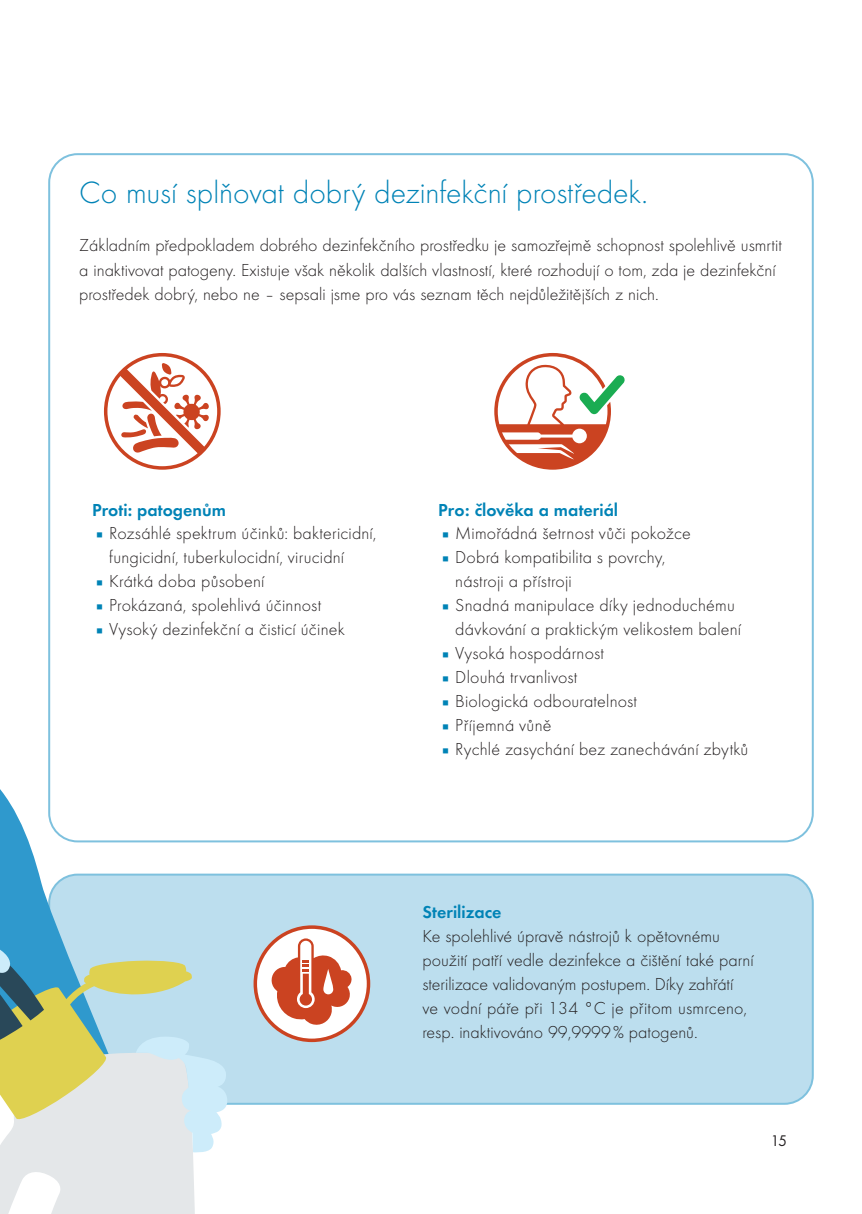
<style>
.page{position:relative;width:862px;height:1214px;background:#fff}
.page>*{position:absolute;margin:0;border:0;box-sizing:border-box;transform-origin:0 0}
.t1{font:300 32px "Futura";color:#0083b6}
.t2{font:300 18px/24px "Futura";color:#231f20}
.t3{font:18px "Futura Dem";color:#0083b6}
.t4{font:16px "Futura Boo";color:#231f20;scale:.96 1}
.s1{font-family:"Futura Boo";font-weight:400;color:#0083b6}
</style>
<div class="page">
<div style="left:49px;top:874px;width:764px;height:229px;background:#bcdeee;border-radius:28px"></div>
<div style="left:48px;top:873px;width:766px;height:231px;border:2px solid #7ec1de;border-radius:28px"></div>
<svg style="left:0;top:714px;width:117px;height:187px"></svg>
<svg style="left:0;top:901px;width:227px;height:312px"></svg>
<svg style="left:253px;top:925px;width:117px;height:116px"></svg>
<svg style="left:494px;top:353px;width:131px;height:116px"></svg>
<svg style="left:104px;top:353px;width:117px;height:116px"></svg>
<h1 class="t1" style="left:79px;top:172px;width:570px">Co musí splňovat dobrý dezinfekční prostředek.</h1>
<p class="t2" style="left:79px;top:233px;width:704px">Základním předpokladem dobrého dezinfekčního prostředku je samozřejmě schopnost spolehlivě usmrtit a inaktivovat patogeny. Existuje však několik dalších vlastností, které rozhodují o tom, zda je dezinfekční prostředek dobrý, nebo ne – sepsali jsme pro vás seznam těch nejdůležitějších z nich.</p>
<p class="t3" style="left:92px;top:496px;width:135px">Proti: patogenům</p>
<p class="t2" style="left:109px;top:520px;width:269px;text-indent:-17px"><span class="s1">▪</span>Rozsáhlé spektrum účinků: baktericidní, fungicidní, tuberkulocidní, virucidní</p>
<p class="t2" style="left:92px;top:568px;width:174px"><span class="s1">▪</span>Krátká doba působení</p>
<p class="t2" style="left:92px;top:592px;width:230px"><span class="s1">▪</span>Prokázaná, spolehlivá účinnost</p>
<p class="t2" style="left:92px;top:616px;width:254px"><span class="s1">▪</span>Vysoký dezinfekční a čisticí účinek</p>
<p class="t3" style="left:438px;top:496px;width:181px">Pro: člověka a materiál</p>
<p class="t2" style="left:438px;top:520px;width:254px"><span class="s1">▪</span>Mimořádná šetrnost vůči pokožce</p>
<p class="t2" style="left:455px;top:544px;width:212px;text-indent:-17px"><span class="s1">▪</span>Dobrá kompatibilita s povrchy, nástroji a přístroji</p>
<p class="t2" style="left:455px;top:592px;width:287px;text-indent:-17px"><span class="s1">▪</span>Snadná manipulace díky jednoduchému dávkování a praktickým velikostem balení</p>
<p class="t2" style="left:438px;top:640px;width:167px"><span class="s1">▪</span>Vysoká hospodárnost</p>
<p class="t2" style="left:438px;top:664px;width:141px"><span class="s1">▪</span>Dlouhá trvanlivost</p>
<p class="t2" style="left:438px;top:688px;width:200px"><span class="s1">▪</span>Biologická odbouratelnost</p>
<p class="t2" style="left:438px;top:712px;width:115px"><span class="s1">▪</span>Příjemná vůně</p>
<p class="t2" style="left:438px;top:736px;width:312px"><span class="s1">▪</span>Rychlé zasychání bez zanechávání zbytků</p>
<p class="t3" style="left:422px;top:898px;width:80px">Sterilizace</p>
<p class="t2" style="left:422px;top:923px;width:333px">Ke spolehlivé úpravě nástrojů k opětovnému použití patří vedle dezinfekce a čištění také parní sterilizace validovaným postupem. Díky zahřátí<br>ve vodní páře při 134 °C je přitom usmrceno, resp. inaktivováno 99,9999% patogenů.</p>
<p class="t4" style="left:771px;top:1129px;width:18px">15</p>
</div>
